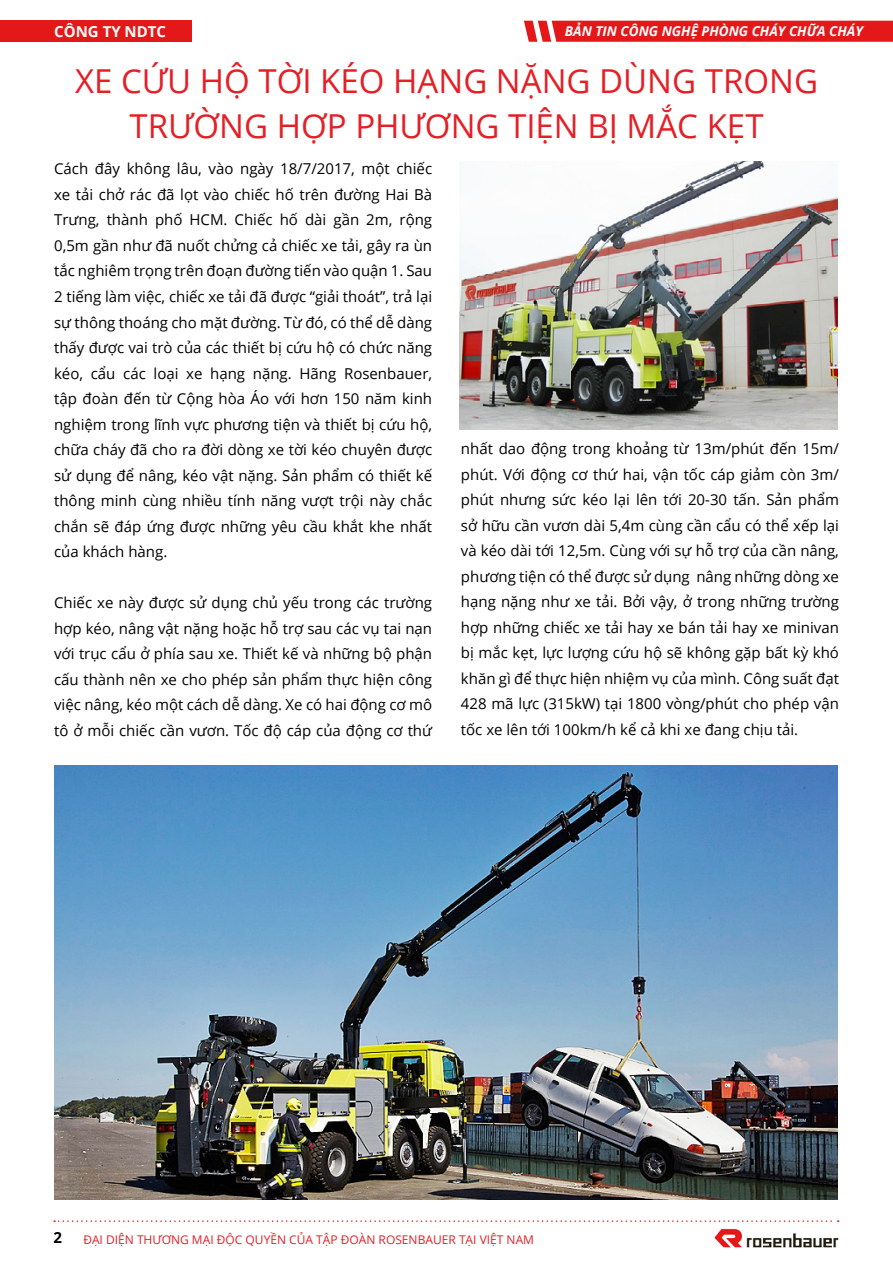
<style>
.page{position:relative;width:893px;height:1263px;background:#fff}
.page>*{position:absolute;margin:0;border:0;box-sizing:border-box;transform-origin:0 0}
.t1{font:33px/45px "Open Sans";color:#e41f26;text-align:center}
.t2{font:15px/25.5px "Open Sans";color:#000;text-align:justify}
.t3{font:700 15px "Open Sans";color:#fff}
.t4{font:700 15px "Open Sans";color:#000101}
.t5{font:italic 700 13.5px "Open Sans";color:#fff}
.t6{font:12px "Open Sans";color:#e41f26}
</style>
<div class="page">
<div style="left:0;top:21px;width:192px;height:21px;background:#e41819"></div>
<img style="left:460px;top:161px;width:378px;height:268px">
<img style="left:54px;top:765px;width:784px;height:435px">
<svg style="left:54px;top:1220px;width:785px;height:2px"></svg>
<img style="left:714px;top:1228px;width:125px;height:20px">
<svg style="left:524px;top:21px;width:369px;height:21px;background:#e52223"></svg>
<p class="t3" style="left:54px;top:21px;width:113px">Công Ty N DTC</p>
<p class="t5" style="left:565px;top:22px;width:300px">BẢN TIN CÔNG NGHỆ PHÒNG CHÁY CHỮA CHÁY</p>
<h1 class="t1" style="left:75px;top:58px;width:744px">XE CỨU HỘ TỜI KÉO HẠNG NẶNG DÙNG TRONG<br>TRƯỜNG HỢP PHƯƠNG TIỆN BỊ MẮC KẸT</h1>
<p class="t2" style="left:54px;top:156px;width:380px">Cách đây không lâu, vào ngày 18/7/2017, một chiếc xe tải chở rác đã lọt vào chiếc hố trên đường Hai Bà Trưng, thành phố HCM. Chiếc hố dài gần 2m, rộng 0,5m gần như đã nuốt chửng cả chiếc xe tải, gây ra ùn tắc nghiêm trọng trên đoạn đường tiến vào quận 1. Sau 2 tiếng làm việc, chiếc xe tải đã được “giải thoát”, trả lại sự thông thoáng cho mặt đường. Từ đó, có thể dễ dàng thấy được vai trò của các thiết bị cứu hộ có chức năng kéo, cẩu các loại xe hạng nặng. Hãng Rosenbauer, tập đoàn đến từ Cộng hòa Áo với hơn 150 năm kinh nghiệm trong lĩnh vực phương tiện và thiết bị cứu hộ, chữa cháy đã cho ra đời dòng xe tời kéo chuyên được sử dụng để nâng, kéo vật nặng. Sản phẩm có thiết kế thông minh cùng nhiều tính năng vượt trội này chắc chắn sẽ đáp ứng được những yêu cầu khắt khe nhất của khách hàng.</p>
<p class="t2" style="left:54px;top:589px;width:380px">Chiếc xe này được sử dụng chủ yếu trong các trường hợp kéo, nâng vật nặng hoặc hỗ trợ sau các vụ tai nạn với trục cẩu ở phía sau xe. Thiết kế và những bộ phận cấu thành nên xe cho phép sản phẩm thực hiện công việc nâng, kéo một cách dễ dàng. Xe có hai động cơ mô tô ở mỗi chiếc cần vươn. Tốc độ cáp của động cơ thứ</p>
<p class="t2" style="left:461px;top:436px;width:380px">nhất dao động trong khoảng từ 13m/phút đến 15m/ phút. Với động cơ thứ hai, vận tốc cáp giảm còn 3m/ phút nhưng sức kéo lại lên tới 20-30 tấn. Sản phẩm sở hữu cần vươn dài 5,4m cùng cần cẩu có thể xếp lại và kéo dài tới 12,5m. Cùng với sự hỗ trợ của cần nâng, phương tiện có thể được sử dụng nâng những dòng xe hạng nặng như xe tải. Bởi vậy, ở trong những trường hợp những chiếc xe tải hay xe bán tải hay xe minivan bị mắc kẹt, lực lượng cứu hộ sẽ không gặp bất kỳ khó khăn gì để thực hiện nhiệm vụ của mình. Công suất đạt 428 mã lực (315kW) tại 1800 vòng/phút cho phép vận tốc xe lên tới 100km/h kể cả khi xe đang chịu tải.</p>
<p class="t4" style="left:54px;top:1227px;width:10px">2</p>
<p class="t6" style="left:83px;top:1231px;width:452px">Đại diện Thương mại độc quyền của tập đoàn Rosenbauer tại Việt Nam</p>
</div>
